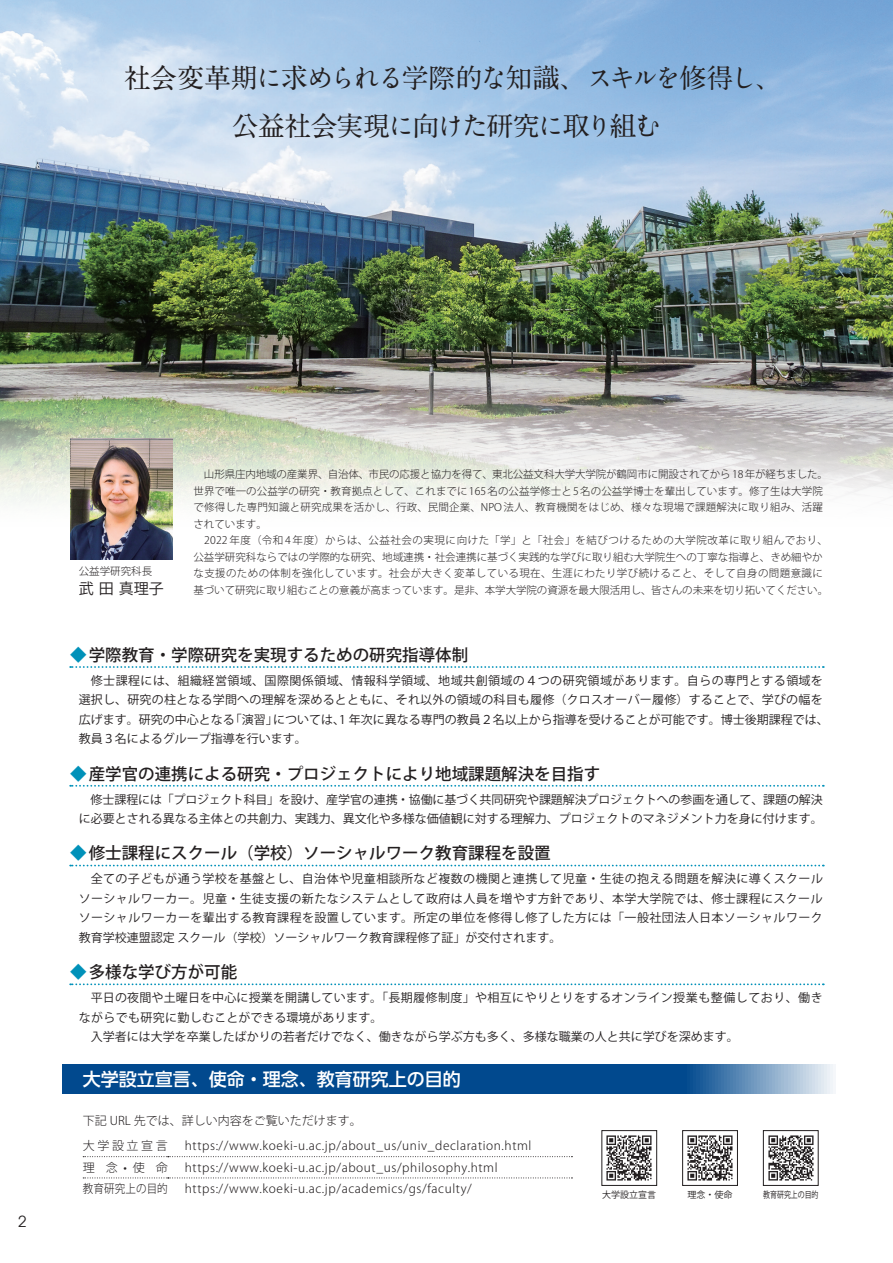
<style>
.page{position:relative;width:893px;height:1263px;background:#fff}
.page>*{position:absolute;margin:0;border:0;box-sizing:border-box;transform-origin:0 0}
.t1{font:700 27px "A1 Mincho Std";letter-spacing:-.075em;color:#231f20}
.t2{font:500 18px "UD Shin Go Pro";color:#fff}
.t3{font:500 16.5px "Koz Go Pro";color:#231f20}
.t4{font:15px "Koz Go Pro";letter-spacing:.165em;color:#231f20}
.t5{font:15px "Avant Garde";color:#231f20}
.t6{font:12px/19.5px "Koz Go Pro";color:#231f20}
.t7{font:300 12px "Koz Go Pro";letter-spacing:.05em;color:#231f20}
.t8{font:12px/19.5px "Koz Go Pro";letter-spacing:.03em;color:#231f20}
.t9{font:300 12px "Koz Go Pro";color:#231f20}
.t10{font:300 12px "Koz Go Pro";letter-spacing:.01em;color:#231f20;scale:.88 1}
.t11{font:300 10.5px/16.5px "Koz Go Pro";letter-spacing:.005em;color:#231f20}
.t12{font:9px "Koz Go Pro";color:#231f20}
.t13{font:9px "Koz Go Pro";color:#231f20;scale:.77 1}
.s1{color:#0091b9}
</style>
<div class="page">
<img style="left:0;top:0;width:893px;height:530px">
<svg style="left:62px;top:1064px;width:771px;height:30px;background:#185998"></svg>
<svg style="left:70px;top:666px;width:754px;height:2px"></svg>
<svg style="left:70px;top:785px;width:754px;height:2px"></svg>
<svg style="left:70px;top:865px;width:754px;height:1px"></svg>
<svg style="left:70px;top:983px;width:754px;height:2px"></svg>
<svg style="left:83px;top:1156px;width:489px;height:1px"></svg>
<svg style="left:83px;top:1177px;width:489px;height:1px"></svg>
<img style="left:687px;top:1135px;width:46px;height:46px">
<div style="left:682px;top:1130px;width:56px;height:56px;border:1px solid #231f20"></div>
<img style="left:606px;top:1135px;width:46px;height:46px">
<div style="left:602px;top:1130px;width:55px;height:56px;border:1px solid #231f20"></div>
<img style="left:768px;top:1135px;width:46px;height:46px">
<div style="left:763px;top:1130px;width:55px;height:56px;border:1px solid #231f20"></div>
<img style="left:70px;top:438px;width:102px;height:121px">
<p class="t1" style="left:124px;top:55px;width:659px">社会変革期に求められる学際的な知識、スキルを修得し、</p>
<p class="t1" style="left:232px;top:103px;width:431px">公益社会実現に向けた研究に取り組む</p>
<p class="t5" style="left:18px;top:1213px;width:10px">2</p>
<p class="t11" style="left:79px;top:563px;width:75px">公益学研究科長</p>
<p class="t4" style="left:79px;top:579px;width:87px">武田真理子</p>
<p class="t11" style="left:193px;top:466px;width:636px">　山形県庄内地域の産業界、自治体、市民の応援と協力を得て、東北公益文科大学大学院が鶴岡市に開設されてから 18 年が経ちました。世界で唯一の公益学の研究・教育拠点として、これまでに 165 名の公益学修士と 5 名の公益学博士を輩出しています。修了生は大学院で修得した専門知識と研究成果を活かし、行政、民間企業、NPO 法人、教育機関をはじめ、様々な現場で課題解決に取り組み、活躍されています。</p>
<p class="t11" style="left:193px;top:532px;width:636px">　2022 年度（令和 4 年度）からは、公益社会の実現に向けた「学」と「社会」を結びつけるための大学院改革に取り組んでおり、公益学研究科ならではの学際的な研究、地域連携・社会連携に基づく実践的な学びに取り組む大学院生への丁寧な指導と、きめ細やかな支援のための体制を強化しています。社会が大きく変革している現在、生涯にわたり学び続けること、そして自身の問題意識に基づいて研究に取り組むことの意義が高まっています。是非、本学大学院の資源を最大限活用し、皆さんの未来を切り拓いてください。</p>
<p class="t3" style="left:70px;top:644px;width:400px"><span class="s1">◆</span>学際教育・学際研究を実現するための研究指導体制</p>
<p class="t6" style="left:79px;top:671px;width:752px">　修士課程には、組織経営領域、国際関係領域、情報科学領域、地域共創領域の４つの研究領域があります。自らの専門とする領域を選択し、研究の柱となる学問への理解を深めるとともに、それ以外の領域の科目も履修（クロスオーバー履修）することで、学びの幅を広げます。研究の中心となる「演習」については、1 年次に異なる専門の教員２名以上から指導を受けることが可能です。博士後期課程では、教員３名によるグループ指導を行います。</p>
<p class="t3" style="left:70px;top:763px;width:532px"><span class="s1">◆</span>産学官の連携による研究・プロジェクトにより地域課題解決を目指す</p>
<p class="t6" style="left:79px;top:790px;width:746px">　修士課程には「プロジェクト科目」を設け、産学官の連携・協働に基づく共同研究や課題解決プロジェクトへの参画を通して、課題の解決に必要とされる異なる主体との共創力、実践力、異文化や多様な価値観に対する理解力、プロジェクトのマネジメント力を身に付けます。</p>
<p class="t3" style="left:70px;top:843px;width:482px"><span class="s1">◆</span>修士課程にスクール（学校）ソーシャルワーク教育課程を設置</p>
<p class="t6" style="left:79px;top:869px;width:746px;text-align:justify">　全ての子どもが通う学校を基盤とし、自治体や児童相談所など複数の機関と連携して児童・生徒の抱える問題を解決に導くスクールソーシャルワーカー。児童・生徒支援の新たなシステムとして政府は人員を増やす方針であり、本学大学院では、修士課程にスクールソーシャルワーカーを輩出する教育課程を設置しています。所定の単位を修得し修了した方には「一般社団法人日本ソーシャルワーク教育学校連盟認定 スクール（学校）ソーシャルワーク教育課程修了証」が交付されます。</p>
<p class="t3" style="left:70px;top:961px;width:169px"><span class="s1">◆</span>多様な学び方が可能</p>
<p class="t8" style="left:79px;top:988px;width:746px">　平日の夜間や土曜日を中心に授業を開講しています。「長期履修制度」や相互にやりとりをするオンライン授業も整備しており、働きながらでも研究に勤しむことができる環境があります。</p>
<p class="t6" style="left:79px;top:1027px;width:661px">　入学者には大学を卒業したばかりの若者だけでなく、働きながら学ぶ方も多く、多様な職業の人と共に学びを深めます。</p>
<p class="t2" style="left:83px;top:1064px;width:380px">大学設立宣言、使命・理念、教育研究上の目的</p>
<p class="t9" style="left:83px;top:1113px;width:281px">下記 URL 先では、詳しい内容をご覧いただけます。</p>
<p class="t7" style="left:83px;top:1138px;width:87px">大学設立宣言</p>
<p class="t7" style="left:185px;top:1138px;width:348px">https://www.koeki-u.ac.jp/about_us/univ_declaration.html</p>
<p class="t7" style="left:83px;top:1159px;width:87px">理 念•使 命</p>
<p class="t7" style="left:185px;top:1159px;width:314px">https://www.koeki-u.ac.jp/about_us/philosophy.html</p>
<p class="t10" style="left:83px;top:1181px;width:98px">教育研究上の目的</p>
<p class="t7" style="left:185px;top:1181px;width:288px">https://www.koeki-u.ac.jp/academics/gs/faculty/</p>
<p class="t12" style="left:602px;top:1189px;width:55px">大学設立宣言</p>
<p class="t12" style="left:688px;top:1189px;width:46px">理念・使命</p>
<p class="t13" style="left:763px;top:1189px;width:73px">教育研究上の目的</p>
</div>
